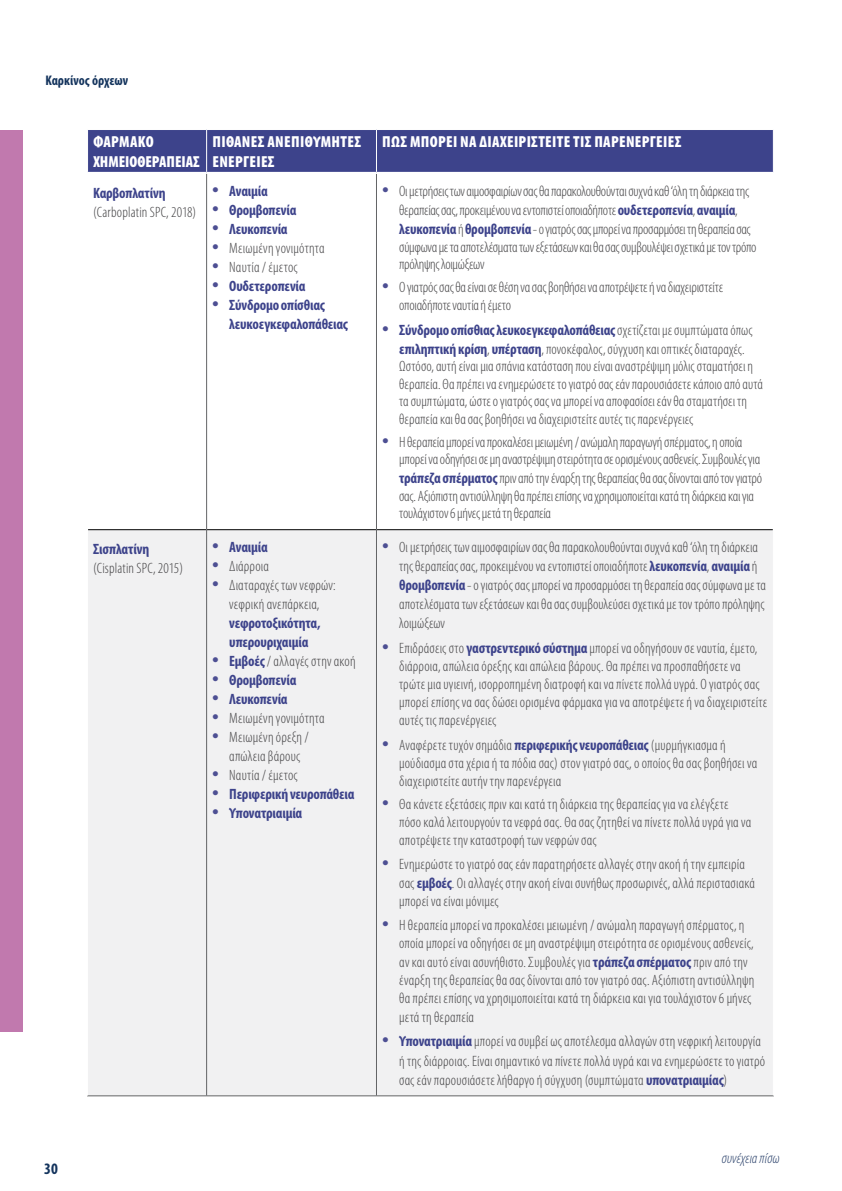
<style>
.page{position:relative;width:842px;height:1191px;background:#fff}
.page>*{position:absolute;margin:0;border:0;box-sizing:border-box;transform-origin:0 0}
.t1{font:900 condensed 16px/20px "Myriad Pro";letter-spacing:.02em;color:#fff}
.t2{font:900 condensed 16px/20px "Myriad Pro";color:#fff}
.t3{font:700 condensed 16px "Myriad Pro";color:#14345d}
.t4{font:300 condensed 15px/19px "Myriad Pro";letter-spacing:.01em;color:#434244}
.t5{font:300 condensed 15px/17.6px "Myriad Pro";letter-spacing:-.01em;color:#434244}
.t6{font:300 condensed 15px/19px "Myriad Pro";letter-spacing:-.015em;color:#434244}
.t7{font:700 condensed 15px/19px "Myriad Pro";letter-spacing:-.015em;color:#3d438b}
.t8{font:italic 300 condensed 15px "Myriad Pro";letter-spacing:.005em;color:#273e68}
.t9{font:700 condensed 14px "Myriad Pro";color:#14345d}
.s1{font-weight:400;font-stretch:normal;font-size:24px;color:#4d4f93}
.s2{font-weight:700;color:#3d438b}
</style>
<div class="page">
<div style="left:88px;top:130px;width:685px;height:42px;background:#3d438b"></div>
<div style="left:88px;top:530px;width:685px;height:565px;background:#f1f1f2"></div>
<hr style="left:88px;top:529px;width:118px;height:1px;background:#000">
<hr style="left:207px;top:529px;width:169px;height:1px;background:#000">
<hr style="left:377px;top:529px;width:396px;height:1px;background:#000">
<hr style="left:87px;top:1095px;width:120px;height:1px;background:#636466">
<hr style="left:207px;top:1095px;width:169px;height:1px;background:#636466">
<hr style="left:376px;top:1095px;width:398px;height:1px;background:#636466">
<hr style="left:206px;top:130px;width:1px;height:42px;background:#fff">
<hr style="left:376px;top:130px;width:1px;height:42px;background:#fff">
<hr style="left:376px;top:174px;width:1px;height:356px;background:#636466">
<hr style="left:376px;top:530px;width:1px;height:565px;background:#636466">
<hr style="left:206px;top:174px;width:1px;height:356px;background:#636466">
<hr style="left:206px;top:530px;width:1px;height:565px;background:#636466">
<div style="left:0;top:130px;width:23px;height:902px;background:#c179ae"></div>
<p class="t9" style="left:45px;top:72px;width:84px">Καρκίνος όρχεων</p>
<p class="t2" style="left:93px;top:131px;width:108px">ΦΑΡΜΑΚΟ<br>ΧΗΜεΙΟΘΕΡΑΠΕΙΑΣ</p>
<p class="t1" style="left:212px;top:131px;width:150px">ΠΙΘΑΝΕΣ ΑΝΕΠΙΘΥΜΗΤΕΣ<br>ΕΝΕΡΓΕΙΕΣ</p>
<p class="t1" style="left:382px;top:131px;width:125px">ΠΩΣ ΜΠΟΡΕΙ ΝΑ ΔΙΑΧΕΙΡΙ</p>
<p class="t1" style="left:531px;top:131px;width:15px">ΣΤΕΙΤΕ</p>
<p class="t1" style="left:573px;top:131px;width:110px">Τισ ΠΑΡΕΝΕΡΓΕΙΕΣ</p>
<p class="t7" style="left:93px;top:183px;width:74px">Καρβοπλατίνη</p>
<p class="t4" style="left:93px;top:202px;width:104px">(Carboplatin SPC, 2018)</p>
<p class="t6" style="left:399px;top:182px;width:353px;text-indent:-17px"><span class="s1">•</span> Οι μετρήσεις των αιμοσφαιρίων σας θα παρακολουθούνται συχνά καθ ‘όλη τη διάρκεια της θεραπείας σας, προκειμένου να εντοπιστεί οποιαδήποτε <span class="s2">ουδετεροπενία</span>, <span class="s2">αναιμία</span>, <span class="s2">λευκοπενία</span> ή <span class="s2">θρομβοπενία</span> - ο γιατρός σας μπορεί να προσαρμόσει τη θεραπεία σας</p>
<p class="t6" style="left:399px;top:238px;width:359px;line-height:17.6px">σύμφωνα με τα αποτελέσματα των εξετάσεων και θα σας συμβουλέψει σχετικά με τον τρόπο πρόληψης λοιμώξεων</p>
<p class="t5" style="left:399px;top:278px;width:326px;text-indent:-17px"><span class="s1">•</span> Ο γιατρός σας θα είναι σε θέση να σας βοηθήσει να αποτρέψετε ή να διαχειριστείτε οποιαδήποτε ναυτία ή έμετο</p>
<p class="t4" style="left:399px;top:320px;width:355px;text-indent:-17px"><span class="s1">•</span> <span class="s2">Σύνδρομο οπίσθιας λευκοεγκεφαλοπάθειας</span> σχετίζεται με συμπτώματα όπως <span class="s2">επιληπτική κρίση</span>, <span class="s2">υπέρταση</span>, πονοκέφαλος, σύγχυση και οπτικές διαταραχές.</p>
<p class="t4" style="left:399px;top:357px;width:365px;line-height:17.6px">Ωστόσο, αυτή είναι μια σπάνια κατάσταση που είναι αναστρέψιμη μόλις σταματήσει η θεραπεία. Θα πρέπει να ενημερώσετε το γιατρό σας εάν παρουσιάσετε κάποιο από αυτά τα συμπτώματα, ώστε ο γιατρός σας να μπορεί να αποφασίσει εάν θα σταματήσει τη θεραπεία και θα σας βοηθήσει να διαχειριστείτε αυτές τις παρενέργειες</p>
<p class="t5" style="left:399px;top:433px;width:362px;text-indent:-17px"><span class="s1">•</span> Η θεραπεία μπορεί να προκαλέσει μειωμένη / ανώμαλη παραγωγή σπέρματος, η οποία μπορεί να οδηγήσει σε μη αναστρέψιμη στειρότητα σε ορισμένους ασθενείς. Συμβουλές για</p>
<p class="t5" style="left:399px;top:469px;width:365px"><span class="s2">τράπεζα σπέρματος</span> πριν από την έναρξη της θεραπείας θα σας δίνονται από τον γιατρό σας. Αξιόπιστη αντισύλληψη θα πρέπει επίσης να χρησιμοποιείται κατά τη διάρκεια και για τουλάχιστον 6 μήνες μετά τη θεραπεία</p>
<p class="t7" style="left:212px;top:181px;width:57px"><span class="s1">•</span> Αναιμία</p>
<p class="t7" style="left:212px;top:200px;width:86px"><span class="s1">•</span> Θρομβοπενία</p>
<p class="t7" style="left:212px;top:219px;width:77px"><span class="s1">•</span> Λευκοπενία</p>
<p class="t4" style="left:212px;top:239px;width:114px"><span class="s1">•</span> Μειωμένη γονιμότητα</p>
<p class="t4" style="left:212px;top:258px;width:87px"><span class="s1">•</span> Ναυτία / έμετος</p>
<p class="t7" style="left:212px;top:276px;width:95px"><span class="s1">•</span> Ουδετεροπενία</p>
<p class="t7" style="left:229px;top:295px;width:120px;text-indent:-17px"><span class="s1">•</span> Σύνδρομο οπίσθιας λευκοεγκεφαλοπάθειας</p>
<p class="t3" style="left:44px;top:1159px;width:15px">30</p>
<p class="t7" style="left:93px;top:539px;width:58px">Σισπλατίνη</p>
<p class="t4" style="left:93px;top:558px;width:91px">(Cisplatin SPC, 2015)</p>
<p class="t7" style="left:212px;top:537px;width:57px"><span class="s1">•</span> Αναιμία</p>
<p class="t4" style="left:212px;top:557px;width:58px"><span class="s1">•</span> Διάρροια</p>
<p class="t4" style="left:212px;top:576px;width:125px;text-align:center"><span class="s1">•</span> Διαταραχές των νεφρών: νεφρική ανεπάρκεια,</p>
<p class="t7" style="left:229px;top:613px;width:93px">νεφροτοξικότητα, υπερουριχαιμία</p>
<p class="t4" style="left:212px;top:652px;width:145px"><span class="s1">•</span> <span class="s2">Εμβοές</span> / αλλαγές στην ακοή</p>
<p class="t7" style="left:212px;top:670px;width:86px"><span class="s1">•</span> Θρομβοπενία</p>
<p class="t7" style="left:212px;top:689px;width:77px"><span class="s1">•</span> Λευκοπενία</p>
<p class="t4" style="left:212px;top:709px;width:114px"><span class="s1">•</span> Μειωμένη γονιμότητα</p>
<p class="t4" style="left:212px;top:728px;width:98px;text-align:center"><span class="s1">•</span> Μειωμένη όρεξη / απώλεια βάρους</p>
<p class="t4" style="left:212px;top:766px;width:87px"><span class="s1">•</span> Ναυτία / έμετος</p>
<p class="t7" style="left:212px;top:784px;width:144px"><span class="s1">•</span> Περιφερική νευροπάθεια</p>
<p class="t7" style="left:212px;top:803px;width:92px"><span class="s1">•</span> Υπονατριαιμία</p>
<p class="t4" style="left:399px;top:538px;width:368px;text-indent:-17px"><span class="s1">•</span> Οι μετρήσεις των αιμοσφαιρίων σας θα παρακολουθούνται συχνά καθ ‘όλη τη διάρκεια της θεραπείας σας, προκειμένου να εντοπιστεί οποιαδήποτε <span class="s2">λευκοπενία</span>, <span class="s2">αναιμία</span> ή <span class="s2">θρομβοπενία</span> - ο γιατρός σας μπορεί να προσαρμόσει τη θεραπεία σας σύμφωνα με τα αποτελέσματα των εξετάσεων και θα σας συμβουλεύσει σχετικά με τον τρόπο πρόληψης λοιμώξεων</p>
<p class="t4" style="left:399px;top:639px;width:369px;line-height:18px;text-indent:-17px"><span class="s1">•</span> Επιδράσεις στο <span class="s2">γαστρεντερικό σύστημα</span> μπορεί να οδηγήσουν σε ναυτία, έμετο, διάρροια, απώλεια όρεξης και απώλεια βάρους. Θα πρέπει να προσπαθήσετε να τρώτε μια υγιεινή, ισορροπημένη διατροφή και να πίνετε πολλά υγρά. Ο γιατρός σας μπορεί επίσης να σας δώσει ορισμένα φάρμακα για να αποτρέψετε ή να διαχειριστείτε αυτές τις παρενέργειες</p>
<p class="t4" style="left:399px;top:735px;width:360px;line-height:18px;text-indent:-17px"><span class="s1">•</span> Αναφέρετε τυχόν σημάδια <span class="s2">περιφερικής νευροπάθειας</span> (μυρμήγκιασμα ή μούδιασμα στα χέρια ή τα πόδια σας) στον γιατρό σας, ο οποίος θα σας βοηθήσει να διαχειριστείτε αυτήν την παρενέργεια</p>
<p class="t4" style="left:399px;top:795px;width:354px;line-height:18px;text-indent:-17px"><span class="s1">•</span> Θα κάνετε εξετάσεις πριν και κατά τη διάρκεια της θεραπείας για να ελέγξετε πόσο καλά λειτουργούν τα νεφρά σας. Θα σας ζητηθεί να πίνετε πολλά υγρά για να αποτρέψετε την καταστροφή των νεφρών σας</p>
<p class="t4" style="left:399px;top:854px;width:357px;text-indent:-17px"><span class="s1">•</span> Ενημερώστε το γιατρό σας εάν παρατηρήσετε αλλαγές στην ακοή ή την εμπειρία σας <span class="s2">εμβοές</span>. Οι αλλαγές στην ακοή είναι συνήθως προσωρινές, αλλά περιστασιακά μπορεί να είναι μόνιμες</p>
<p class="t4" style="left:399px;top:915px;width:357px;line-height:18.4px;text-indent:-17px"><span class="s1">•</span> Η θεραπεία μπορεί να προκαλέσει μειωμένη / ανώμαλη παραγωγή σπέρματος, η οποία μπορεί να οδηγήσει σε μη αναστρέψιμη στειρότητα σε ορισμένους ασθενείς, αν και αυτό είναι ασυνήθιστο. Συμβουλές για <span class="s2">τράπεζα σπέρματος</span> πριν από την έναρξη της θεραπείας θα σας δίνονται από τον γιατρό σας. Αξιόπιστη αντισύλληψη θα πρέπει επίσης να χρησιμοποιείται κατά τη διάρκεια και για τουλάχιστον 6 μήνες μετά τη θεραπεία</p>
<p class="t4" style="left:399px;top:1032px;width:367px;text-indent:-17px"><span class="s1">•</span> <span class="s2">Υπονατριαιμία</span> μπορεί να συμβεί ως αποτέλεσμα αλλαγών στη νεφρική λειτουργία ή της διάρροιας. Είναι σημαντικό να πίνετε πολλά υγρά και να ενημερώσετε το γιατρό σας εάν παρουσιάσετε λήθαργο ή σύγχυση (συμπτώματα <span class="s2">υπονατριαιμίας</span>)</p>
<p class="t8" style="left:722px;top:1148px;width:59px">συνέχεια πίσω</p>
</div>
